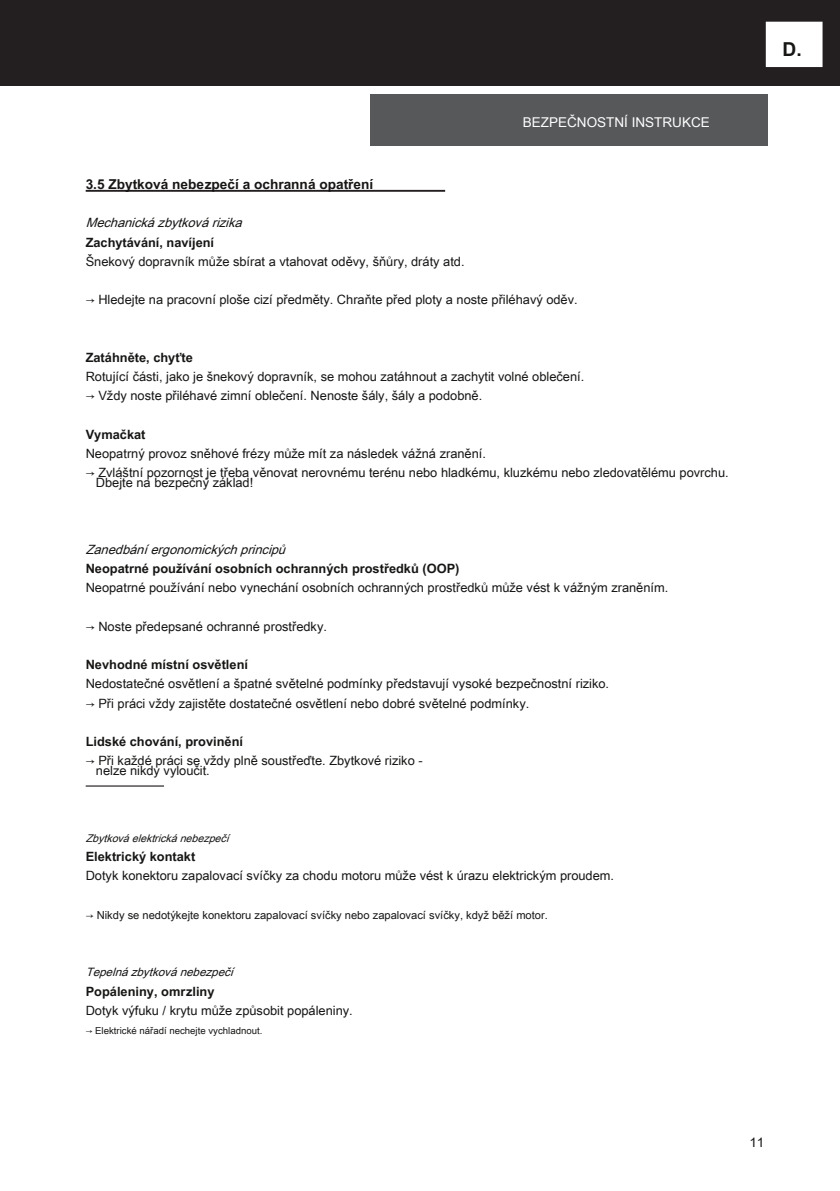
<style>
.page{position:relative;width:840px;height:1191px;background:#fff}
.page>*{position:absolute;margin:0;border:0;box-sizing:border-box;transform-origin:0 0}
.t1{font:700 19.2px "Arial Unicode MS";color:#171615}
.t2{font:700 13.6px "Arial Unicode MS";color:#171615}
.t3{font:13.4px "Arial Unicode MS";color:#fff}
.t4{font:13.4px "Arial Unicode MS";color:#171615}
.t5{font:12.8px/9.6px "Arial Unicode MS";color:#171615}
.t6{font:700 12.8px "Arial Unicode MS";color:#171615}
.t7{font:italic 12.8px "Arial Unicode MS";color:#171615}
.t8{font:italic 11.6px "Arial Unicode MS";color:#171615}
.t9{font:11.2px "Arial Unicode MS";color:#171615}
.t10{font:italic 10.6px "Arial Unicode MS";color:#171615}
.t11{font:9.6px "Arial Unicode MS";color:#171615}
</style>
<div class="page">
<div style="left:0;top:0;width:839px;height:86px;background:#231f20"></div>
<hr style="left:86px;top:190px;width:359px;height:2px;background:#231f20">
<hr style="left:86px;top:785px;width:78px;height:1px;background:#231f20">
<div style="left:370px;top:94px;width:397px;height:51px;background:#57585a"></div>
<div style="left:766px;top:23px;width:55px;height:43px;background:#fff"></div>
<div style="left:765px;top:22px;width:57px;height:45px;border:2px solid #fff"></div>
<p class="t3" style="left:522px;top:113px;width:188px">BEZPEČNOSTNÍ INSTRUKCE</p>
<p class="t2" style="left:86px;top:174px;width:289px">3.5 Zbytková nebezpečí a ochranná opatření</p>
<p class="t7" style="left:86px;top:214px;width:162px">Mechanickázbytkovárizika</p>
<p class="t6" style="left:86px;top:233px;width:130px">Zachytávání, navíjení</p>
<p class="t5" style="left:86px;top:256px;width:380px">Šnekový dopravník může sbírat a vtahovat oděvy, šňůry, dráty atd.</p>
<p class="t5" style="left:86px;top:294px;width:493px">→ Hledejte na pracovní ploše cizí předměty. Chraňte před ploty a noste přiléhavý oděv.</p>
<p class="t6" style="left:86px;top:348px;width:109px">Zatáhněte, chyťte</p>
<p class="t5" style="left:86px;top:371px;width:500px">Rotující části, jako je šnekový dopravník, se mohou zatáhnout a zachytit volné oblečení.</p>
<p class="t5" style="left:86px;top:390px;width:398px">→ Vždy noste přiléhavé zimní oblečení. Nenoste šály, šály a podobně.</p>
<p class="t6" style="left:86px;top:425px;width:61px">Vymačkat</p>
<p class="t5" style="left:86px;top:448px;width:401px">Neopatrný provoz sněhové frézy může mít za následek vážná zranění.</p>
<p class="t5" style="left:96px;top:467px;width:634px;text-indent:-10px">→ Zvláštní pozornost je třeba věnovat nerovnému terénu nebo hladkému, kluzkému nebo zledovatělému povrchu.<br>Dbejte na bezpečný základ!</p>
<p class="t7" style="left:86px;top:540px;width:206px">Zanedbáníergonomickýchprincipů</p>
<p class="t6" style="left:86px;top:559px;width:375px">Neopatrné používání osobních ochranných prostředků (OOP)</p>
<p class="t5" style="left:86px;top:582px;width:583px">Neopatrné používání nebo vynechání osobních ochranných prostředků může vést k vážným zraněním.</p>
<p class="t5" style="left:86px;top:621px;width:243px">→ Noste předepsané ochranné prostředky.</p>
<p class="t6" style="left:86px;top:655px;width:164px">Nevhodné místní osvětlení</p>
<p class="t5" style="left:86px;top:678px;width:524px">Nedostatečné osvětlení a špatné světelné podmínky představují vysoké bezpečnostní riziko.</p>
<p class="t5" style="left:86px;top:697px;width:445px">→ Při práci vždy zajistěte dostatečné osvětlení nebo dobré světelné podmínky.</p>
<p class="t6" style="left:86px;top:732px;width:159px">Lidské chování, provinění</p>
<p class="t5" style="left:96px;top:755px;width:328px;text-indent:-10px">→ Při každé práci se vždy plně soustřeďte. Zbytkové riziko - nelze nikdy vyloučit.</p>
<p class="t10" style="left:86px;top:830px;width:149px">Zbytkováelektrickánebezpečí</p>
<p class="t6" style="left:86px;top:847px;width:111px">Elektrický kontakt</p>
<p class="t5" style="left:86px;top:870px;width:529px">Dotyk konektoru zapalovací svíčky za chodu motoru může vést k úrazu elektrickým proudem.</p>
<p class="t9" style="left:86px;top:906px;width:463px">→ Nikdy se nedotýkejte konektoru zapalovací svíčky nebo zapalovací svíčky, když běží motor.</p>
<p class="t8" style="left:86px;top:964px;width:153px">Tepelnázbytkovánebezpečí</p>
<p class="t6" style="left:86px;top:982px;width:130px">Popáleniny, omrzliny</p>
<p class="t5" style="left:86px;top:1005px;width:268px">Dotyk výfuku / krytu může způsobit popáleniny.</p>
<p class="t11" style="left:86px;top:1023px;width:178px">→ Elektrické nářadí nechejte vychladnout.</p>
<h1 class="t1" style="left:782px;top:35px;width:21px">D.</h1>
<p class="t4" style="left:749px;top:1133px;width:16px">11</p>
</div>
